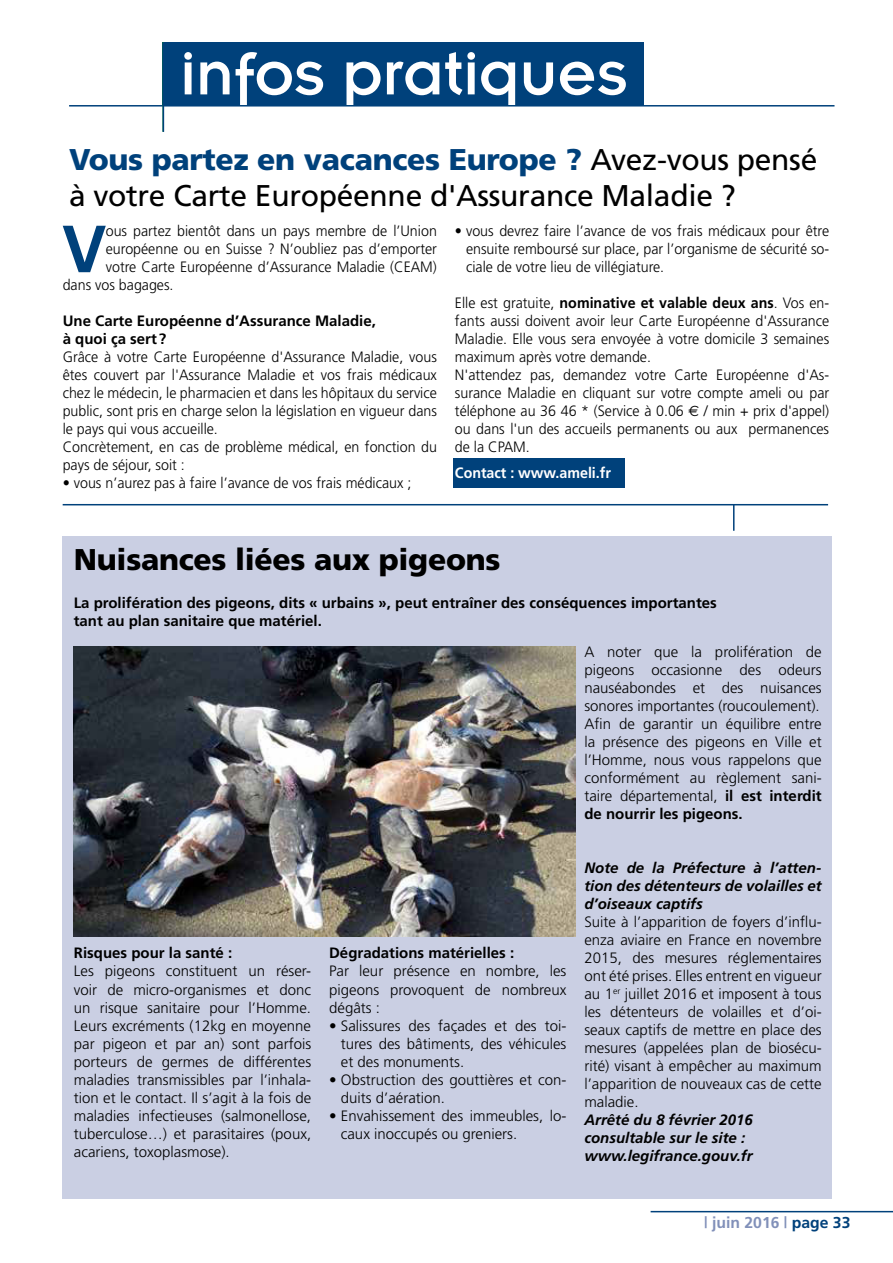
<style>
.page{position:relative;width:893px;height:1263px;background:#fff}
.page>*{position:absolute;margin:0;border:0;box-sizing:border-box;transform-origin:0 0}
.t1{font:700 66.6px "Frutiger";color:#00417b}
.t2{font:66px "Insignia";color:#fff}
.t3{font:30px/36px "Frutiger";letter-spacing:-.01em;color:#000}
.t4{font:900 30px "Frutiger";letter-spacing:-.01em;color:#000}
.t5{font:700 15.75px "Frutiger";color:#8190b9}
.t6{font:300 15px/18px "Frutiger";color:#000;text-align:justify}
.t7{font:300 15px/18px "Frutiger";color:#000;scale:.95 1}
.t8{font:700 15px/18px "Frutiger";color:#000}
.t9{font:italic 700 15px/18px "Frutiger";color:#000;text-align:justify}
.t10{font:700 15px "Frutiger";color:#fff;scale:.95 1}
.s1{font-weight:900;color:#00417b}
.s2{font-weight:700}
.s3{font-family:"Euro Sans";font-weight:400}
.s4{color:#00417b}
</style>
<div class="page">
<div style="left:453px;top:458px;width:171px;height:30px;background:#00417b"></div>
<hr style="left:651px;top:1211px;width:242px;height:1px;background:#00417b">
<div style="left:163px;top:43px;width:481px;height:63px;background:#00417b"></div>
<hr style="left:69px;top:105px;width:765px;height:2px;background:#00417b">
<hr style="left:162px;top:42px;width:2px;height:90px;background:#00773a">
<hr style="left:163px;top:43px;width:1px;height:89px;background:#00417b">
<div style="left:63px;top:536px;width:769px;height:663px;background:#cacfe3"></div>
<hr style="left:63px;top:504px;width:765px;height:1px;background:#00417b">
<svg style="left:733px;top:505px;width:1px;height:26px"></svg>
<img style="left:74px;top:646px;width:501px;height:291px">
<h2 class="t2" style="left:180px;top:40px;width:448px">infos pratiques</h2>
<h3 class="t3" style="left:69px;top:142px;width:750px"><span class="s1">Vous partez en vacances Europe ?</span> Avez-vous pensé à votre Carte Européenne d'Assurance Maladie ?</h3>
<h1 class="t1" style="left:62px;top:210px;width:46px">V</h1>
<p class="t7" style="left:106px;top:222px;width:350px">ous partez bientôt dans un pays membre de l’Union</p>
<p class="t7" style="left:106px;top:240px;width:350px">européenne ou en Suisse ? N’oubliez pas d’emporter</p>
<p class="t7" style="left:106px;top:258px;width:350px">votre Carte Européenne d’Assurance Maladie (CEAM)</p>
<p class="t7" style="left:63px;top:276px;width:118px">dans vos bagages.</p>
<p class="t8" style="left:63px;top:312px;width:315px">Une Carte Européenne d’Assurance Maladie, à quoi ça sert ?</p>
<p class="t7" style="left:63px;top:348px;width:395px">Grâce à votre Carte Européenne d'Assurance Maladie, vous êtes couvert par l'Assurance Maladie et vos frais médicaux chez le médecin, le pharmacien et dans les hôpitaux du service public, sont pris en charge selon la législation en vigueur dans le pays qui vous accueille.<br>Concrètement, en cas de problème médical, en fonction du pays de séjour, soit :</p>
<p class="t7" style="left:63px;top:474px;width:368px">• vous n’aurez pas à faire l’avance de vos frais médicaux ;</p>
<p class="t7" style="left:466px;top:222px;width:384px;text-align:justify;text-indent:-11px">• vous devrez faire l’avance de vos frais médicaux pour être ensuite remboursé sur place, par l’organisme de sécurité so&shy;ciale de votre lieu de villégiature.</p>
<p class="t7" style="left:455px;top:294px;width:395px">Elle est gratuite, <span class="s2">nominative et valable deux ans</span>. Vos en&shy;fants aussi doivent avoir leur Carte Européenne d'Assurance Maladie. Elle vous sera envoyée à votre domicile 3 semaines maximum après votre demande.<br>N'attendez pas, demandez votre Carte Européenne d'As&shy;surance Maladie en cliquant sur votre compte ameli ou par téléphone au 36 46 * (Service à 0.06 <span class="s3">€</span> / min + prix d'appel) ou dans l'un des accueils permanents ou aux permanences de la CPAM.</p>
<p class="t10" style="left:455px;top:464px;width:166px">Contact : www.ameli.fr</p>
<h3 class="t4" style="left:74px;top:541px;width:428px">Nuisances liées aux pigeons</h3>
<p class="t8" style="left:74px;top:594px;width:645px">La prolifération des pigeons, dits « urbains », peut entraîner des conséquences importantes tant au plan sanitaire que matériel.</p>
<p class="t8" style="left:74px;top:944px;width:160px">Risques pour la santé :</p>
<p class="t6" style="left:74px;top:962px;width:239px">Les pigeons constituent un réser&shy;voir de micro-organismes et donc un risque sanitaire pour l’Homme.<br>Leurs excréments (12kg en moyenne par pigeon et par an) sont parfois porteurs de germes de différentes maladies transmissibles par l’inhala&shy;tion et le contact. Il s’agit à la fois de maladies infectieuses (salmonellose, tuberculose…) et parasitaires (poux, acariens, toxoplasmose).</p>
<p class="t8" style="left:329px;top:944px;width:187px">Dégradations matérielles :</p>
<p class="t6" style="left:329px;top:962px;width:239px">Par leur présence en nombre, les pigeons provoquent de nombreux dégâts :</p>
<p class="t6" style="left:341px;top:1016px;width:227px;text-indent:-12px">• Salissures des façades et des toi&shy;tures des bâtiments, des véhicules et des monuments.</p>
<p class="t6" style="left:341px;top:1070px;width:227px;text-indent:-12px">• Obstruction des gouttières et con&shy;duits d’aération.</p>
<p class="t6" style="left:341px;top:1106px;width:227px;text-indent:-12px">• Envahissement des immeubles, lo&shy;caux inoccupés ou greniers.</p>
<p class="t6" style="left:584px;top:643px;width:239px;text-align:left">A noter que la prolifération de pigeons occasionne des odeurs nauséabondes et des nuisances sonores importantes (roucoulement).<br>Afin de garantir un équilibre entre la présence des pigeons en Ville et l’Homme, nous vous rappelons que conformément au règlement sani&shy;taire départemental, <span class="s2">il est interdit de nourrir les pigeons.</span></p>
<p class="t9" style="left:584px;top:859px;width:239px">Note de la Préfecture à l’atten&shy;tion des détenteurs de volailles et d’oiseaux captifs</p>
<p class="t6" style="left:584px;top:913px;width:239px">Suite à l’apparition de foyers d’influ&shy;enza aviaire en France en novembre 2015, des mesures réglementaires ont été prises. Elles entrent en vigueur au 1<sup>er</sup> juillet 2016 et imposent à tous les détenteurs de volailles et d’oi&shy;seaux captifs de mettre en place des mesures (appelées plan de biosécu&shy;rité) visant à empêcher au maximum l’apparition de nouveaux cas de cette maladie.</p>
<p class="t9" style="left:584px;top:1111px;width:170px;text-align:left">Arrêté du 8 février 2016 consultable sur le site : www.legifrance.gouv.fr</p>
<p class="t5" style="left:704px;top:1214px;width:148px">| juin 2016 | <span class="s4">page 33</span></p>
</div>
